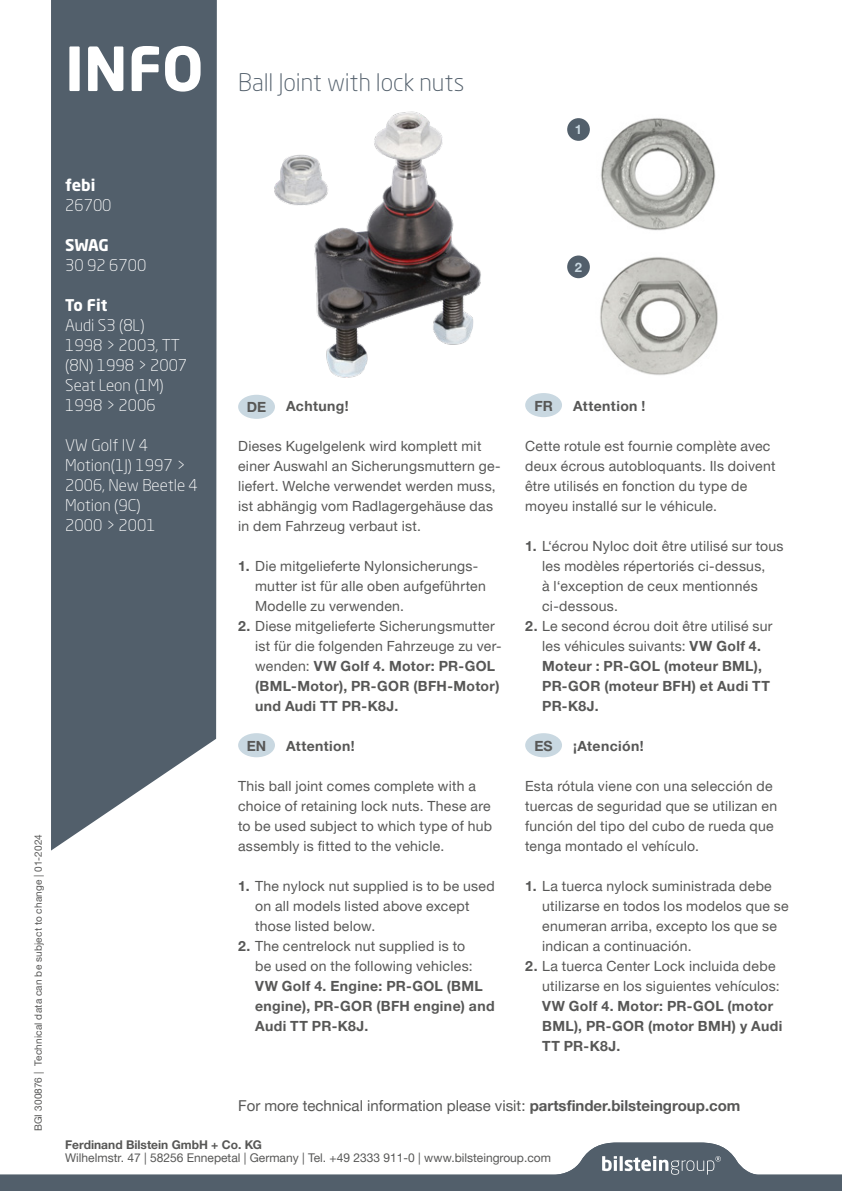
<style>
.page{position:relative;width:842px;height:1191px;background:#fff}
.page>*{position:absolute;margin:0;border:0;box-sizing:border-box;transform-origin:0 0}
.t1{font:700 60px "Neo Sans Pro";color:#fff}
.t2{font:300 24px "Neo Sans Pro";letter-spacing:-.005em;color:#525f6b}
.t3{font:300 16px/20px "Neo Sans Pro";color:#fff}
.t4{font:700 16px "Neo Sans Pro";letter-spacing:-.01em;color:#fff}
.t5{font:15px "Helvetica Neue World 55 Roman";color:#575756}
.t6{font:14px/20px "Helvetica Neue World 55 Roman";letter-spacing:.02em;color:#575756}
.t7{font:700 14px/20px "Helvetica Neue World 75";letter-spacing:.025em;color:#575756}
.t8{font:700 13px "Helvetica Neue World 75";color:#c9d8e1}
.t9{font:12px "Helvetica Neue World 55 Roman";color:#575756}
.t10{font:700 12px "Helvetica Neue World 75";color:#575756}
.t11{font:10px "Helvetica Neue World 55 Roman";letter-spacing:.025em;color:#575756}
.s1{font-family:"Helvetica Neue World 75";font-weight:700}
.s2{font-family:"Helvetica Neue World 55 Roman";font-weight:400}
</style>
<div class="page">
<img style="left:600px;top:257px;width:118px;height:118px">
<img style="left:601px;top:118px;width:115px;height:113px">
<div style="left:567px;top:255px;width:23px;height:23px;background:#525f6b;border-radius:50%"></div>
<div style="left:567px;top:118px;width:23px;height:23px;background:#525f6b;border-radius:50%"></div>
<img style="left:274px;top:111px;width:207px;height:267px">
<svg style="left:51px;top:0;width:166px;height:850px;fill:#525f6b"></svg>
<div style="left:238px;top:395px;width:37px;height:24px;background:#c9d8e1;border-radius:50%"></div>
<div style="left:238px;top:733px;width:37px;height:24px;background:#c9d8e1;border-radius:50%"></div>
<div style="left:525px;top:393px;width:37px;height:24px;background:#c9d8e1;border-radius:50%"></div>
<div style="left:525px;top:733px;width:37px;height:24px;background:#c9d8e1;border-radius:50%"></div>
<svg style="left:0;top:1142px;width:842px;height:49px"></svg>
<svg style="left:602px;top:1156px;width:119px;height:18px"></svg>
<p class="t11" style="left:32px;top:1131px;width:299px;rotate:-90deg">BGI 300876 | Technical data can be subject to change | 01-2024</p>
<h1 class="t1" style="left:65px;top:30px;width:140px">INFO</h1>
<p class="t4" style="left:65px;top:175px;width:32px">febi</p>
<p class="t3" style="left:65px;top:195px;width:48px">26700</p>
<p class="t4" style="left:65px;top:235px;width:45px">SWAG</p>
<p class="t3" style="left:65px;top:255px;width:83px">30 92 6700</p>
<p class="t4" style="left:65px;top:295px;width:44px">To Fit</p>
<p class="t3" style="left:65px;top:315px;width:124px">Audi S3 (8L)<br>1998 &gt; 2003, TT (8N) 1998 &gt; 2007<br>Seat Leon (1M)<br>1998 &gt; 2006</p>
<p class="t3" style="left:65px;top:435px;width:134px">VW Golf IV 4<br>Motion(1J) 1997 &gt;<br>2006, New Beetle 4<br>Motion (9C)<br>2000 &gt; 2001</p>
<h2 class="t2" style="left:238px;top:68px;width:228px">Ball Joint with lock nuts</h2>
<p class="t8" style="left:575px;top:122px;width:9px">1</p>
<p class="t8" style="left:575px;top:260px;width:9px">2</p>
<p class="t7" style="left:247px;top:397px;width:21px">DE</p>
<p class="t7" style="left:286px;top:396px;width:64px">Achtung!</p>
<p class="t6" style="left:238px;top:436px;width:264px">Dieses Kugelgelenk wird komplett mit einer Auswahl an Sicherungsmuttern ge&shy;liefert. Welche verwendet werden muss, ist abhängig vom Radlagergehäuse das in dem Fahrzeug verbaut ist.</p>
<p class="t6" style="left:255px;top:556px;width:232px;text-indent:-17px"><span class="s1">1.</span> Die mitgelieferte Nylonsicherungs&shy;mutter ist für alle oben aufgeführten<br>Modelle zu verwenden.</p>
<p class="t6" style="left:255px;top:616px;width:248px;text-indent:-17px"><span class="s1">2.</span> Diese mitgelieferte Sicherungsmutter ist für die folgenden Fahrzeuge zu ver-</p>
<p class="t7" style="left:255px;top:656px;width:246px"><span class="s2">wenden:</span> VW Golf 4. Motor: PR-GOL (BML-Motor), PR-GOR (BFH-Motor) und Audi TT PR-K8J.</p>
<p class="t7" style="left:247px;top:736px;width:21px">EN</p>
<p class="t7" style="left:286px;top:736px;width:70px">Attention!</p>
<p class="t6" style="left:238px;top:776px;width:256px">This ball joint comes complete with a choice of retaining lock nuts. These are to be used subject to which type of hub assembly is fitted to the vehicle.</p>
<p class="t6" style="left:255px;top:876px;width:241px;text-indent:-17px"><span class="s1">1.</span> The nylock nut supplied is to be used on all models listed above except those listed below.</p>
<p class="t6" style="left:255px;top:936px;width:219px;text-indent:-17px"><span class="s1">2.</span> The centrelock nut supplied is to be used on the following vehicles:</p>
<p class="t7" style="left:255px;top:976px;width:241px">VW Golf 4. Engine: PR-GOL (BML engine), PR-GOR (BFH engine) and<br>Audi TT PR-K8J.</p>
<p class="t7" style="left:534px;top:396px;width:20px">FR</p>
<p class="t7" style="left:573px;top:396px;width:74px">Attention !</p>
<p class="t6" style="left:525px;top:436px;width:252px">Cette rotule est fournie complète avec deux écrous autobloquants. Ils doivent être utilisés en fonction du type de moyeu installé sur le véhicule.</p>
<p class="t6" style="left:542px;top:536px;width:243px;text-indent:-17px"><span class="s1">1.</span> L‘écrou Nyloc doit être utilisé sur tous les modèles répertoriés ci-dessus,<br>à l‘exception de ceux mentionnés ci-dessous.</p>
<p class="t6" style="left:525px;top:616px;width:249px;text-align:center"><span class="s1">2.</span> Le second écrou doit être utilisé sur les véhicules suivants: <span class="s1">VW Golf 4.</span></p>
<p class="t7" style="left:542px;top:656px;width:229px">Moteur : PR-GOL (moteur BML),<br>PR-GOR (moteur BFH) et Audi TT<br>PR-K8J.</p>
<p class="t7" style="left:534px;top:736px;width:20px">ES</p>
<p class="t7" style="left:573px;top:736px;width:72px">¡Atención!</p>
<p class="t6" style="left:525px;top:776px;width:254px">Esta rótula viene con una selección de tuercas de seguridad que se utilizan en función del tipo del cubo de rueda que tenga montado el vehículo.</p>
<p class="t6" style="left:542px;top:876px;width:248px;text-indent:-17px"><span class="s1">1.</span> La tuerca nylock suministrada debe utilizarse en todos los modelos que se enumeran arriba, excepto los que se indican a continuación.</p>
<p class="t6" style="left:542px;top:956px;width:239px;text-indent:-17px"><span class="s1">2.</span> La tuerca Center Lock incluida debe utilizarse en los siguientes vehículos:</p>
<p class="t7" style="left:542px;top:996px;width:242px">VW Golf 4. Motor: PR-GOL (motor<br>BML), PR-GOR (motor BMH) y Audi<br>TT PR-K8J.</p>
<p class="t5" style="left:238px;top:1097px;width:504px">For more technical information please visit: <span class="s1">partsfinder.bilsteingroup.com</span></p>
<p class="t10" style="left:65px;top:1137px;width:198px">Ferdinand Bilstein GmbH + Co. KG</p>
<p class="t9" style="left:65px;top:1150px;width:487px">Wilhelmstr. 47 | 58256 Ennepetal | Germany | Tel. +49 2333 911-0 | www.bilsteingroup.com</p>
</div>
